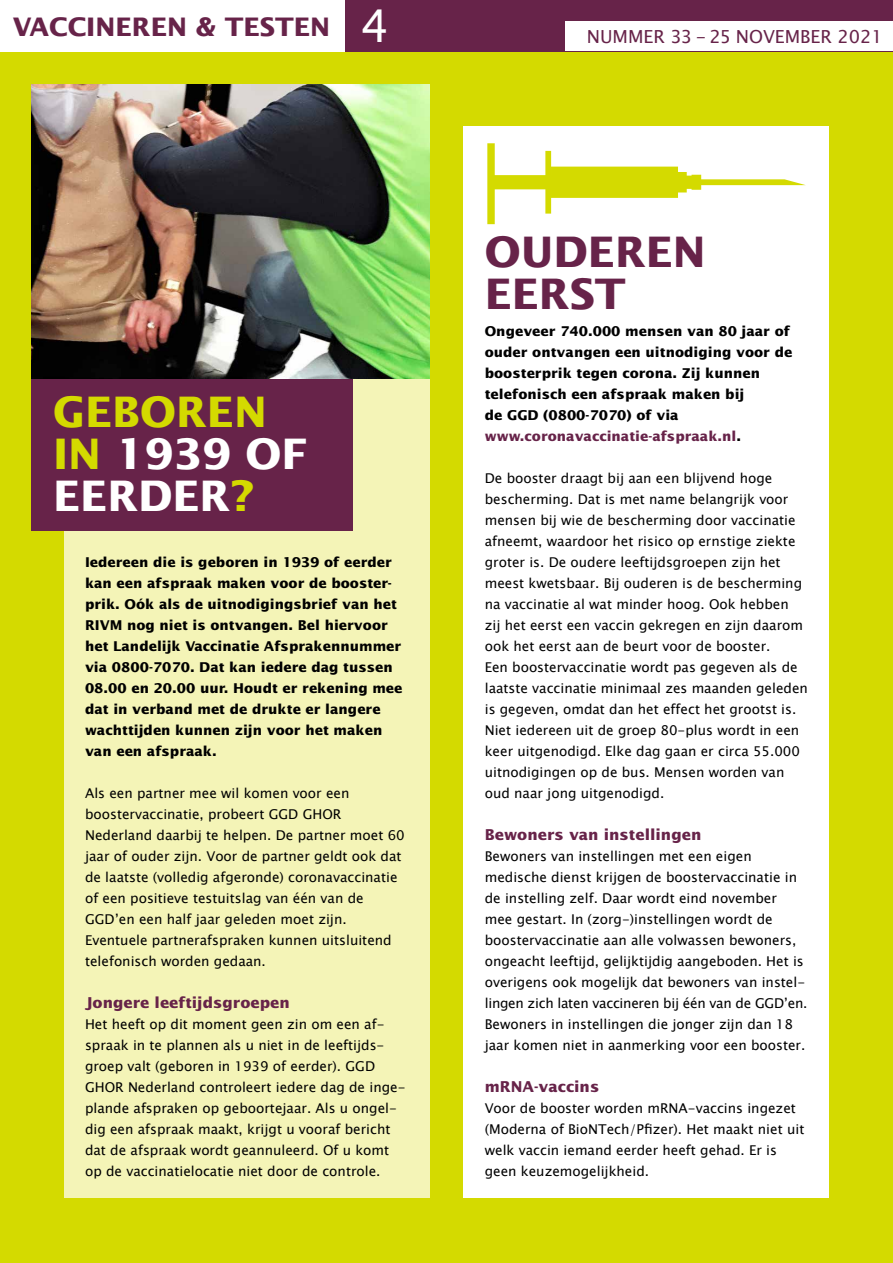
<style>
.page{position:relative;width:893px;height:1263px;background:#fff}
.page>*{position:absolute;margin:0;border:0;box-sizing:border-box;transform-origin:0 0}
.t1{font:700 42px/42px "Lucida Sans";color:#fff}
.t2{font:700 42px/42px "Lucida Sans";color:#672349}
.t3{font:700 25.5px "Lucida Sans";color:#672349}
.t4{font:18px "Lucida Sans Unicode";color:#672349}
.t5{font:700 15px "Lucida Sans";color:#672349}
.t6{font:13.5px/21px "Lucida Sans Unicode";color:#000}
.t7{font:700 13.5px/21px "Lucida Sans";color:#000}
.t8{font:700 13.5px/21px "Lucida Sans";color:#672349;text-align:center}
.s1{font-family:"Lucida Sans Unicode";font-weight:400;font-size:45.3px;color:#fff}
.s2{color:#d4da00}
.s3{color:#000}
</style>
<div class="page">
<div style="left:0;top:51px;width:893px;height:1212px;background:#d4da00"></div>
<div style="left:344px;top:0;width:549px;height:51px;background:#672349"></div>
<div style="left:566px;top:21px;width:327px;height:30px;background:#fff"></div>
<div style="left:64px;top:378px;width:365px;height:819px;background:#f4f4b7"></div>
<div style="left:463px;top:126px;width:366px;height:1071px;background:#fff"></div>
<div style="left:32px;top:378px;width:321px;height:152px;background:#672349"></div>
<svg style="left:487px;top:143px;width:319px;height:81px"></svg>
<img style="left:32px;top:84px;width:397px;height:294px">
<h2 class="t3" style="left:13px;top:13px;width:378px">VACCINeren &amp; testen <span class="s1">4</span></h2>
<h1 class="t1" style="left:53px;top:392px;width:255px"><span class="s2">Geboren<br>in</span> 1939 of eerder<span class="s2">?</span></h1>
<p class="t7" style="left:85px;top:552px;width:319px">Iedereen die is geboren in 1939 of eerder kan een afspraak maken voor de booster&shy;prik. Oók als de uitnodigingsbrief van het RIVM nog niet is ontvangen. Bel hiervoor het Landelijk Vaccinatie Afsprakennummer via 0800-7070. Dat kan iedere dag tussen 08.00 en 20.00 uur. Houdt er rekening mee dat in verband met de drukte er langere wachttijden kunnen zijn voor het maken van een afspraak.</p>
<p class="t6" style="left:85px;top:783px;width:266px">Als een partner mee wil komen voor een boostervaccinatie, probeert GGD</p>
<p class="t6" style="left:85px;top:804px;width:321px;text-indent:218px">GHOR<br>Nederland daarbij te helpen. De partner moet 60 jaar of ouder zijn. Voor de partner geldt ook dat de laatste (volledig afgeronde) coronavaccinatie of een positieve testuitslag van één van de<br>GGD</p>
<p class="t6" style="left:85px;top:909px;width:308px;text-indent:30px">’en een half jaar geleden moet zijn.<br>Eventuele partnerafspraken kunnen uitsluitend telefonisch worden gedaan.</p>
<p class="t5" style="left:85px;top:994px;width:206px">Jongere leeftijdsgroepen</p>
<p class="t6" style="left:85px;top:1014px;width:320px">Het heeft op dit moment geen zin om een af&shy;spraak in te plannen als u niet in de leeftijds&shy;groep valt (geboren in 1939 of eerder). GGD<br>GHOR Nederland controleert iedere dag de inge&shy;plande afspraken op geboortejaar. Als u ongel&shy;dig een afspraak maakt, krijgt u vooraf bericht dat de afspraak wordt geannuleerd. Of u komt op de vaccinatielocatie niet door de controle.</p>
<h3 class="t4" style="left:587px;top:23px;width:298px">nummer 33 - 25 november 2021</h3>
<h1 class="t2" style="left:485px;top:232px;width:216px">Ou deren eerst</h1>
<p class="t7" style="left:485px;top:321px;width:309px">Ongeveer 740.000 mensen van 80 jaar of ouder ontvangen een uitnodiging voor de boosterprik tegen corona. Zij kunnen telefonisch een afspraak maken bij<br>de GGD</p>
<p class="t8" style="left:485px;top:405px;width:258px"><span class="s3">(0800-7070) of via </span>www.coronavaccinatie-afspraak.nl<span class="s3">.</span></p>
<p class="t6" style="left:485px;top:468px;width:325px">De booster draagt bij aan een blijvend hoge bescherming. Dat is met name belangrijk voor mensen bij wie de bescherming door vaccinatie afneemt, waardoor het risico op ernstige ziekte groter is. De oudere leeftijdsgroepen zijn het meest kwetsbaar. Bij ouderen is de bescherming na vaccinatie al wat minder hoog. Ook hebben zij het eerst een vaccin gekregen en zijn daarom ook het eerst aan de beurt voor de booster.<br>Een boostervaccinatie wordt pas gegeven als de laatste vaccinatie minimaal zes maanden geleden is gegeven, omdat dan het effect het grootst is.<br>N iet iedereen uit de groep 80-plus wordt in een keer uitgenodigd. Elke dag gaan er circa 55.000 uitnodigingen op de bus. Mensen worden van oud naar jong uitgenodigd.</p>
<p class="t5" style="left:485px;top:826px;width:218px">Bewoners van instellingen</p>
<p class="t6" style="left:485px;top:846px;width:321px">Bewoners van instellingen met een eigen medische dienst krijgen de boostervaccinatie in de instelling zelf. Daar wordt eind november mee gestart. I n (zorg-)instellingen wordt de boostervaccinatie aan alle volwassen bewoners, ongeacht leeftijd, gelijktijdig aangeboden. Het is overigens ook mogelijk dat bewoners van instel&shy;lingen zich laten vaccineren bij één van de GGD</p>
<p class="t6" style="left:485px;top:993px;width:324px;text-indent:299px">’en.<br>Bewoners in instellingen die jonger zijn dan 18 jaar komen niet in aanmerking voor een booster.</p>
<p class="t5" style="left:485px;top:1078px;width:116px">mRNA-vaccins</p>
<p class="t6" style="left:485px;top:1098px;width:186px">Voor de booster worden mRNA</p>
<p class="t6" style="left:485px;top:1098px;width:321px;text-indent:203px">-vaccins ingezet (Moderna of BioNTech/Pfizer). Het maakt niet uit welk vaccin iemand eerder heeft gehad. Er is geen keuzemogelijkheid.</p>
</div>
